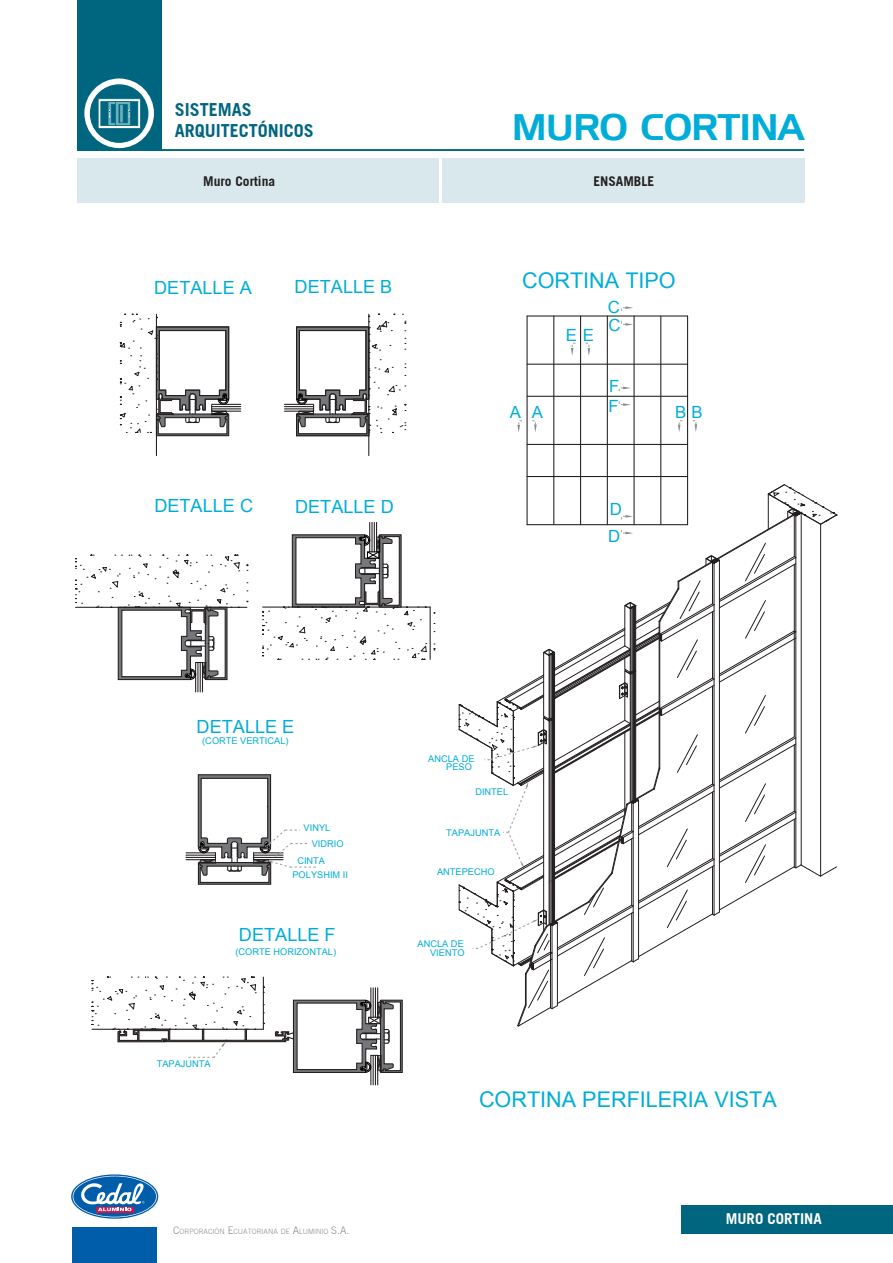
<style>
.page{position:relative;width:893px;height:1263px;background:#fff}
.page>*{position:absolute;margin:0;border:0;box-sizing:border-box;transform-origin:0 0}
.t1{font:36px "Handel Gothic BT";letter-spacing:-.01em;color:#00add8}
.t2{font:21.6px "Arial";color:#00add8}
.t3{font:18.15px "Arial";color:#00add8}
.t4{font:700 18px/21.6px "Trade Gothic";color:#006680}
.t5{font:16.8px "Arial";color:#00add8}
.t6{font:700 15px "Trade Gothic";color:#fff}
.t7{font:700 13.5px "Trade Gothic";color:#231f20}
.t8{font:9.3px/8.2px "Arial";color:#00add8;text-align:right}
.t9{font:300 7.35px "Trade Gothic";color:#888e92}
.s1{font-size:10.5px}
</style>
<div class="page">
<div style="left:73px;top:1228px;width:84px;height:35px;background:#005daa"></div>
<svg style="left:71px;top:1174px;width:87px;height:45px"></svg>
<svg style="left:73px;top:1176px;width:83px;height:41px"></svg>
<svg style="left:97px;top:1211px;width:37px;height:1px"></svg>
<svg style="left:81px;top:1182px;width:68px;height:29px"></svg>
<hr style="left:77px;top:149px;width:727px;height:2px;background:#006680">
<div style="left:77px;top:0;width:84px;height:150px;background:#006680"></div>
<svg style="left:84px;top:78px;width:70px;height:70px"></svg>
<svg style="left:89px;top:83px;width:61px;height:61px"></svg>
<div style="left:681px;top:1205px;width:212px;height:28px;background:#006680"></div>
<div style="left:77px;top:158px;width:362px;height:44px;background:#d9e8ec"></div>
<div style="left:442px;top:158px;width:362px;height:44px;background:#d9e8ec"></div>
<hr style="left:284px;top:404px;width:30px;height:1px;background:#231f20">
<hr style="left:284px;top:411px;width:30px;height:1px;background:#231f20">
<hr style="left:284px;top:408px;width:30px;height:1px;background:#231f20">
<hr style="left:284px;top:406px;width:30px;height:1px;background:#231f20">
<hr style="left:202px;top:662px;width:1px;height:30px;background:#231f20">
<hr style="left:200px;top:662px;width:1px;height:30px;background:#231f20">
<hr style="left:195px;top:662px;width:1px;height:30px;background:#231f20">
<hr style="left:197px;top:662px;width:1px;height:30px;background:#231f20">
<hr style="left:369px;top:522px;width:1px;height:30px;background:#231f20">
<hr style="left:371px;top:522px;width:2px;height:30px;background:#231f20">
<hr style="left:376px;top:522px;width:1px;height:30px;background:#231f20">
<hr style="left:374px;top:522px;width:1px;height:30px;background:#231f20">
<hr style="left:377px;top:1055px;width:1px;height:30px;background:#231f20">
<hr style="left:375px;top:1055px;width:1px;height:30px;background:#231f20">
<hr style="left:370px;top:1055px;width:1px;height:30px;background:#231f20">
<hr style="left:373px;top:1055px;width:1px;height:30px;background:#231f20">
<hr style="left:156px;top:314px;width:1px;height:142px;background:#231f20">
<hr style="left:368px;top:314px;width:1px;height:142px;background:#231f20">
<svg style="left:120px;top:314px;width:121px;height:123px"></svg>
<svg style="left:295px;top:314px;width:110px;height:123px"></svg>
<svg style="left:75px;top:555px;width:172px;height:126px"></svg>
<svg style="left:262px;top:534px;width:172px;height:126px"></svg>
<hr style="left:660px;top:316px;width:1px;height:209px;background:#231f20">
<hr style="left:633px;top:316px;width:2px;height:209px;background:#231f20">
<hr style="left:687px;top:316px;width:1px;height:209px;background:#231f20">
<hr style="left:607px;top:316px;width:1px;height:209px;background:#231f20">
<hr style="left:580px;top:316px;width:1px;height:209px;background:#231f20">
<hr style="left:553px;top:316px;width:1px;height:209px;background:#231f20">
<hr style="left:527px;top:316px;width:1px;height:209px;background:#231f20">
<hr style="left:527px;top:444px;width:161px;height:1px;background:#231f20">
<hr style="left:527px;top:476px;width:161px;height:1px;background:#231f20">
<hr style="left:527px;top:396px;width:161px;height:1px;background:#231f20">
<hr style="left:527px;top:364px;width:161px;height:1px;background:#231f20">
<hr style="left:527px;top:315px;width:161px;height:2px;background:#231f20">
<svg style="left:692px;top:420px;width:5px;height:12px"></svg>
<svg style="left:678px;top:420px;width:5px;height:12px"></svg>
<svg style="left:585px;top:342px;width:5px;height:14px"></svg>
<svg style="left:571px;top:342px;width:5px;height:14px"></svg>
<svg style="left:532px;top:420px;width:5px;height:12px"></svg>
<svg style="left:517px;top:420px;width:5px;height:12px"></svg>
<svg style="left:618px;top:401px;width:13px;height:5px"></svg>
<svg style="left:618px;top:387px;width:13px;height:4px"></svg>
<svg style="left:459px;top:484px;width:378px;height:543px"></svg>
<svg style="left:621px;top:321px;width:12px;height:5px"></svg>
<svg style="left:621px;top:306px;width:12px;height:5px"></svg>
<svg style="left:92px;top:976px;width:311px;height:97px"></svg>
<svg style="left:186px;top:774px;width:130px;height:111px"></svg>
<h3 class="t4" style="left:175px;top:98px;width:141px">SISTEMAS<br>ARQUITECTÓNICOS</h3>
<h1 class="t1" style="left:512px;top:106px;width:293px">MURO CORTINA</h1>
<h3 class="t7" style="left:203px;top:173px;width:74px">Muro Cortina</h3>
<h3 class="t7" style="left:593px;top:173px;width:62px">ENSAMBLE</h3>
<h3 class="t3" style="left:154px;top:275px;width:99px">DETALLE A</h3>
<h3 class="t3" style="left:295px;top:274px;width:99px">DETALLE B</h3>
<h3 class="t3" style="left:154px;top:493px;width:100px">DETALLE C</h3>
<h3 class="t3" style="left:295px;top:494px;width:100px">DETALLE D</h3>
<h2 class="t2" style="left:522px;top:266px;width:155px">CORTINA TIPO</h2>
<h3 class="t5" style="left:510px;top:401px;width:35px">A A</h3>
<h3 class="t5" style="left:566px;top:323px;width:29px">E E</h3>
<h3 class="t5" style="left:608px;top:295px;width:14px">C</h3>
<h3 class="t5" style="left:608px;top:314px;width:14px">C</h3>
<h3 class="t5" style="left:609px;top:374px;width:12px">F</h3>
<h3 class="t5" style="left:609px;top:394px;width:12px">F</h3>
<h3 class="t5" style="left:610px;top:498px;width:14px">D</h3>
<h3 class="t5" style="left:608px;top:524px;width:14px">D</h3>
<h3 class="t5" style="left:675px;top:401px;width:29px">B B</h3>
<h3 class="t3" style="left:197px;top:714px;width:99px">DETALLE E</h3>
<p class="t8" style="left:202px;top:737px;width:88px">(CORTE VERTICAL)</p>
<p class="t8" style="left:312px;top:820px;width:33px;line-height:15.6px;text-align:left;text-indent:-8px">VINYL<br>VIDRIO</p>
<p class="t8" style="left:292px;top:854px;width:57px;line-height:13.2px;text-align:left;text-indent:5px">CINTA<br>POLYSHIM II</p>
<h3 class="t3" style="left:239px;top:922px;width:98px">DETALLE F</h3>
<p class="t8" style="left:235px;top:948px;width:102px">(CORTE HORIZONTAL)</p>
<p class="t8" style="left:157px;top:1060px;width:55px">TAPAJUNTA</p>
<p class="t9" style="left:173px;top:1227px;width:178px"><span class="s1">C</span>ORPORACIÓN <span class="s1">E</span>CUATORIANA DE <span class="s1">A</span>LUMINIO <span class="s1">S.A.</span></p>
<p class="t8" style="left:428px;top:754px;width:48px">ANCLA DE<br>PESO</p>
<p class="t8" style="left:475px;top:788px;width:34px">DINTEL</p>
<p class="t8" style="left:446px;top:828px;width:55px">TAPAJUNTA</p>
<p class="t8" style="left:437px;top:867px;width:59px">ANTEPECHO</p>
<p class="t8" style="left:418px;top:940px;width:49px">ANCLA DE<br>VIENTO</p>
<h2 class="t2" style="left:479px;top:1085px;width:299px">CORTINA PERFILERIA VISTA</h2>
<h3 class="t6" style="left:726px;top:1209px;width:97px">MURO CORTINA</h3>
</div>
